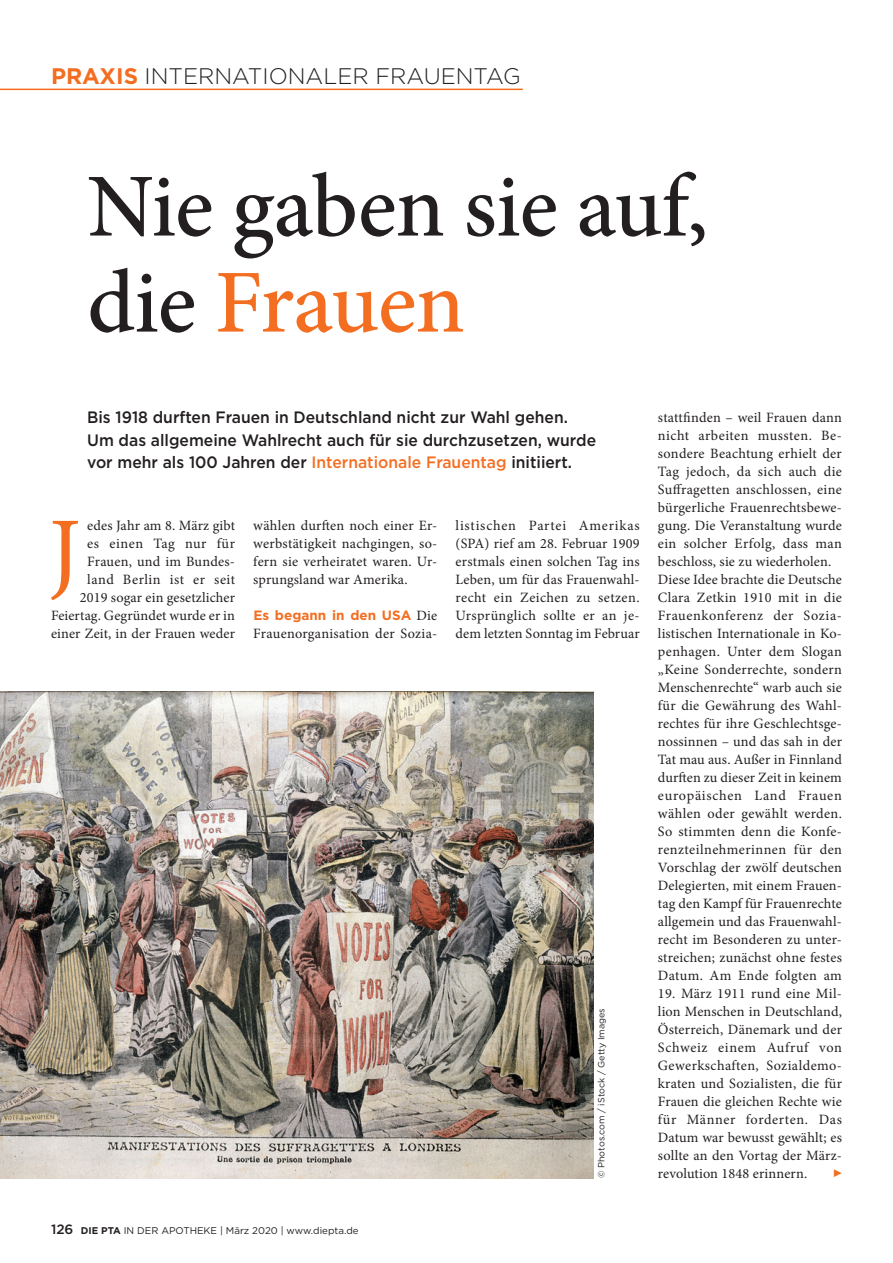
<style>
.page{position:relative;width:893px;height:1263px;background:#fff}
.page>*{position:absolute;margin:0;border:0;box-sizing:border-box;transform-origin:0 0}
.t1{font:97.35px "Minion Pro";color:#f36e21}
.t2{font:500 90px/96px "Minion Pro";letter-spacing:-.01em;color:#231f20}
.t3{font:300 22.5px "Gotham";color:#231f20}
.t4{font:500 16.5px/22.5px "Gotham";color:#231f20;scale:.95 1}
.t5{font:14.25px/18px "Minion Pro";letter-spacing:.015em;color:#231f20;text-align:justify}
.t6{font:700 13.5px "Gotham";color:#f36e21}
.t7{font:500 13.5px "Gotham";color:#231f20}
.t8{font:9.75px "Gotham";color:#231f20}
.t9{font:9px "Gotham";color:#231f20}
.s1{font-weight:700;color:#f36e21}
.s2{color:#f36e21}
.s3{font-family:"Minion Pro";font-weight:400;font-size:14.25px;color:#231f20}
.s4{font-weight:700}
</style>
<div class="page">
<hr style="left:0;top:89px;width:523px;height:1px;background:#f36e21">
<img style="left:0;top:692px;width:593px;height:486px">
<h3 class="t3" style="left:51px;top:62px;width:471px"><span class="s1">PRAXIS</span> INTERNATIONALER FRAUENTAG</h3>
<h2 class="t2" style="left:87px;top:159px;width:622px">Nie gaben sie auf, die <span class="s2">Frauen</span></h2>
<p class="t4" style="left:87px;top:406px;width:537px">Bis 1918 durften Frauen in Deutschland nicht zur Wahl gehen.<br>Um das allgemeine Wahlrecht auch für sie durchzusetzen, wurde vor mehr als 100 Jahren der <span class="s2">Internationale Frauentag</span> initiiert.</p>
<p class="t5" style="left:51px;top:517px;width:186px;text-align:right">edes Jahr am 8. März gibt<br>es einen Tag nur für<br>Frauen, und im Bundes-<br>land Berlin ist er seit<br>2019 sogar ein gesetzlicher<br>Feiertag. Gegründet wurde er in einer Zeit, in der Frauen weder</p>
<p class="t5" style="left:253px;top:517px;width:186px">wählen durften noch einer Er&shy;werbstätigkeit nachgingen, so&shy;fern sie verheiratet waren. Ur&shy;sprungsland war Amerika.</p>
<h1 class="t1" style="left:48px;top:488px;width:34px">J</h1>
<p class="t6" style="left:253px;top:606px;width:186px">Es begann in den USA <span class="s3">Die</span></p>
<p class="t5" style="left:253px;top:625px;width:185px">Frauenorganisation der Sozia-</p>
<p class="t5" style="left:456px;top:517px;width:186px">listischen Partei Amerikas (SPA) rief am 28. Februar 1909 erstmals einen solchen Tag ins Leben, um für das Frauenwahl&shy;recht ein Zeichen zu setzen.<br>Ursprünglich sollte er an je&shy;dem letzten Sonntag im Februar</p>
<p class="t9" style="left:596px;top:1178px;width:172px;rotate:-90deg">© Photos.com / iStock / Getty Images</p>
<p class="t5" style="left:658px;top:409px;width:186px;text-align:left">stattfinden – weil Frauen dann nicht arbeiten mussten. Be&shy;sondere Beachtung erhielt der<br>Tag jedoch, da sich auch die<br>Sufragetten anschlossen, eine bürgerliche Frauenrechtsbewe&shy;gung. Die Veranstaltung wurde ein solcher Erfolg, dass man beschloss, sie zu wiederholen.<br>Diese Idee brachte die Deutsche<br>Clara Zetkin 1910 mit in die<br>Frauenkonferenz der Sozia&shy;listischen Internationale in Ko&shy;penhagen. Unter dem Slogan „Keine Sonderrechte, sondern<br>Menschenrechte“ warb auch sie für die Gewährung des Wahl&shy;rechtes für ihre Geschlechtsge&shy;nossinnen – und das sah in der<br>Tat mau aus. Außer in Finnland durften zu dieser Zeit in keinem europäischen Land Frauen wählen oder gewählt werden.<br>So stimmten denn die Konfe&shy;renzteilnehmerinnen für den<br>Vorschlag der zwölf deutschen<br>Delegierten, mit einem Frauen&shy;tag den Kampf für Frauenrechte allgemein und das Frauenwahl&shy;recht im Besonderen zu unter&shy;streichen; zunächst ohne festes<br>Datum. Am Ende folgten am</p>
<p class="t5" style="left:658px;top:985px;width:186px">19. März 1911 rund eine Mil&shy;lion Menschen in Deutschland, Österreich, Dänemark und der Schweiz einem Aufruf von Gewerkschaften, Sozialdemo&shy;kraten und Sozialisten, die für Frauen die gleichen Rechte wie für Männer forderten. Das Datum war bewusst gewählt; es sollte an den Vortag der März&shy;revolution 1848 erinnern.</p>
<p class="t7" style="left:51px;top:1220px;width:24px">126</p>
<p class="t8" style="left:81px;top:1224px;width:279px"><span class="s4">DIE PTA</span> IN DER APOTHEKE | März 2020 | www.diepta.de</p>
</div>
